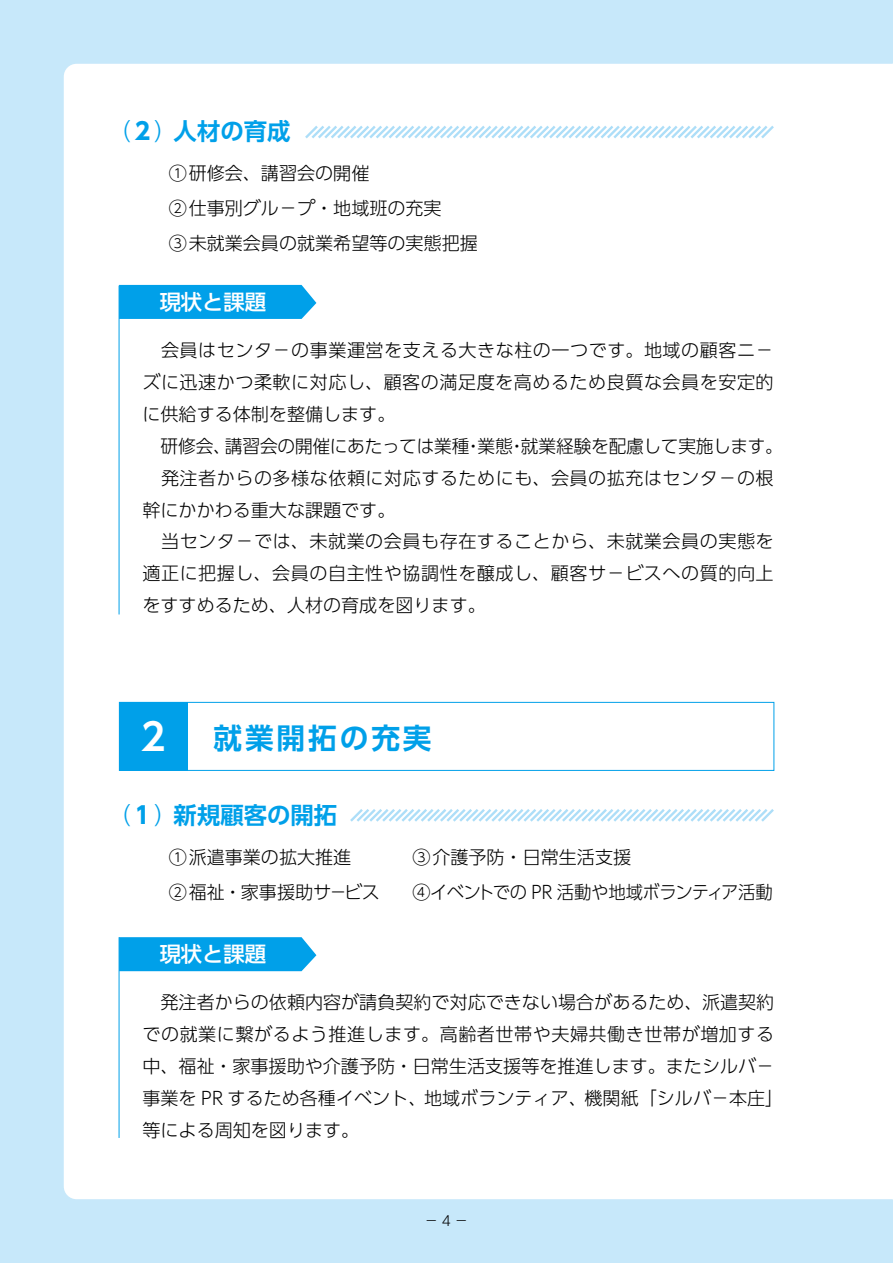
<style>
.page{position:relative;width:893px;height:1263px;background:#c7e8fa}
.page>*{position:absolute;margin:0;border:0;box-sizing:border-box;transform-origin:0 0}
.t1{font:700 28.65px "UD Shin Go Pro De";letter-spacing:.1em;color:#00a0e9}
.t2{font:700 23.4px "UD Shin Go Pro De";color:#00a0e9}
.t3{font:500 21.3px "UD Shin Go Pro";color:#fff}
.t4{font:300 18px/32px "UD Shin Go Pro";color:#000}
.t5{font:300 18px/32px "UD Shin Go Pro";letter-spacing:.03em;color:#000}
.t6{font:300 13.8px "UD Shin Go Pro";color:#000}
.s1{font-family:"UD Shin Go Pro";font-weight:300}
.s2{font-family:"UD Shin Go Pro"}
.s3{font-size:37.2px;color:#fff}
</style>
<div class="page">
<div style="left:64px;top:64px;width:828px;height:1135px;background:#fff"></div>
<div style="left:119px;top:702px;width:655px;height:69px;border:1px solid #00a0e9"></div>
<div style="left:119px;top:285px;width:197px;height:34px;background:#00a0e9"></div>
<div style="left:120px;top:937px;width:196px;height:34px;background:#00a0e9"></div>
<div style="left:119px;top:702px;width:68px;height:68px;background:#00a0e9"></div>
<svg style="left:303px;top:123px;width:473px;height:18px;background:#e4f4fc"></svg>
<svg style="left:348px;top:806px;width:428px;height:18px;background:#e4f4fc"></svg>
<hr style="left:119px;top:937px;width:1px;height:201px;background:#00a0e9">
<hr style="left:119px;top:286px;width:1px;height:328px;background:#00a0e9">
<svg style="left:892px;top:64px;width:1px;height:1135px"></svg>
<p class="t2" style="left:107px;top:112px;width:185px"><span class="s1">（</span><span class="s2">２</span><span class="s1">）</span>人材の育成</p>
<p class="t4" style="left:169px;top:155px;width:311px;line-height:35.1px">①研修会、講習会の開催<br>②仕事別グル－プ・地域班の充実<br>③未就業会員の就業希望等の実態把握</p>
<p class="t3" style="left:160px;top:285px;width:108px">現状と課題</p>
<p class="t4" style="left:142px;top:334px;width:633px;text-align:justify">　会員はセンタ－の事業運営を支える大きな柱の一つです。地域の顧客ニ－ズに迅速かつ柔軟に対応し、顧客の満足度を高めるため良質な会員を安定的に供給する体制を整備します。</p>
<p class="t5" style="left:142px;top:429px;width:642px;text-indent:18px">研修会、講習会の開催にあたっては業種・業態・就業経験を配慮して実施します。　発注者からの多様な依頼に対応するためにも、会員の拡充はセンタ－の根幹にかかわる重大な課題です。<br>　当センタ－では、未就業の会員も存在することから、未就業会員の実態を適正に把握し、会員の自主性や協調性を醸成し、顧客サ－ビスへの質的向上をすすめるため、人材の育成を図ります。</p>
<h1 class="t1" style="left:134px;top:714px;width:299px"><span class="s3">２</span> 就業開拓の充実</h1>
<p class="t2" style="left:107px;top:796px;width:231px"><span class="s1">（</span><span class="s2">１</span><span class="s1">）</span>新規顧客の開拓</p>
<p class="t4" style="left:169px;top:839px;width:212px;line-height:35.1px">①派遣事業の拡大推進<br>②福祉・家事援助サ－ビス</p>
<p class="t4" style="left:412px;top:839px;width:362px;line-height:35.1px">③介護予防・日常生活支援<br>④イベントでの PR 活動や地域ボランティア活動</p>
<p class="t3" style="left:160px;top:937px;width:108px">現状と課題</p>
<p class="t4" style="left:142px;top:986px;width:642px">　発注者からの依頼内容が請負契約で対応できない場合があるため、派遣契約での就業に繋がるよう推進します。高齢者世帯や夫婦共働き世帯が増加する中、福祉・家事援助や介護予防・日常生活支援等を推進します。またシルバ－事業を PR するため各種イベント、地域ボランティア、機関紙「シルバ－本庄」等による周知を図ります。</p>
<p class="t6" style="left:425px;top:1210px;width:45px">－4－</p>
</div>
